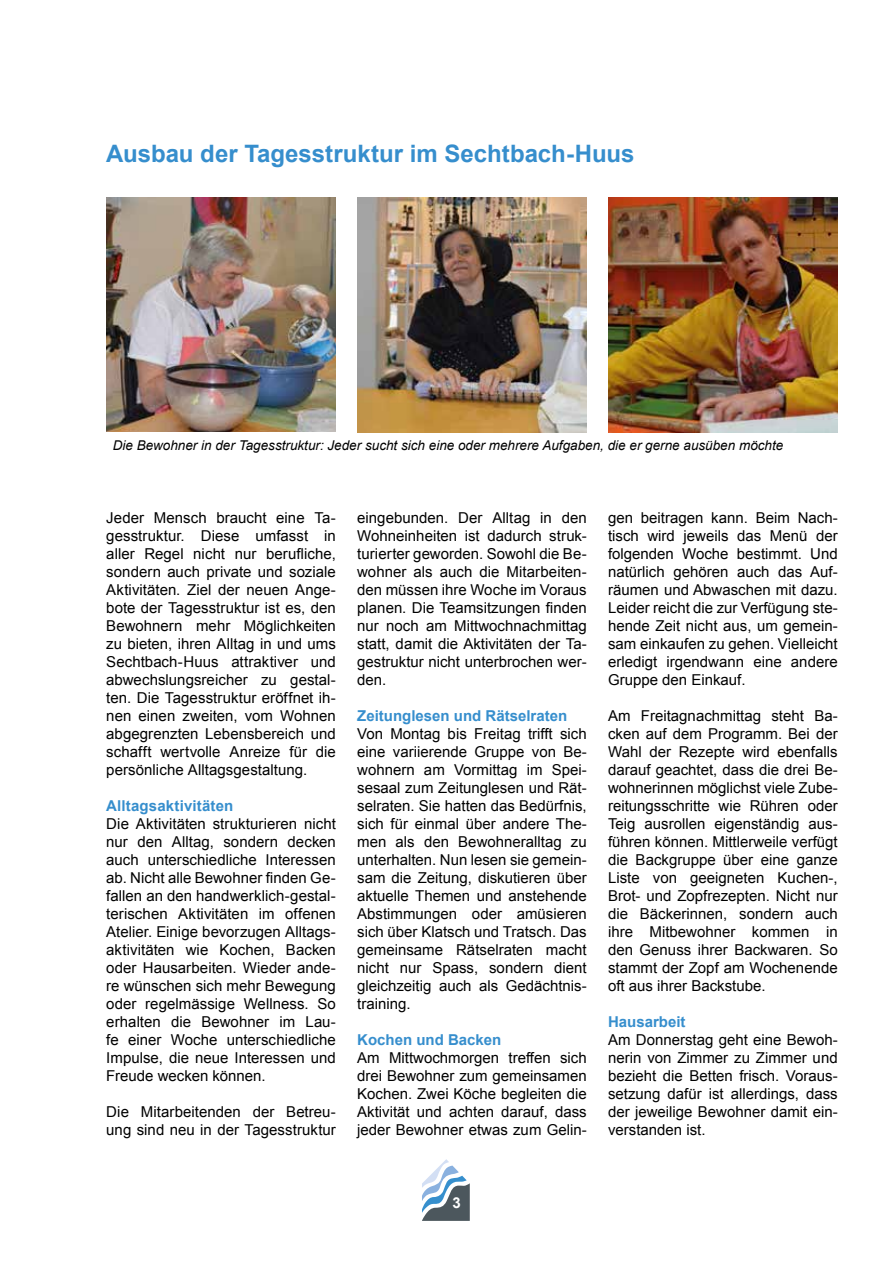
<style>
.page{position:relative;width:893px;height:1263px;background:#fff}
.page>*{position:absolute;margin:0;border:0;box-sizing:border-box;transform-origin:0 0}
.t1{font:700 24px "Arial";color:#368ecd}
.t2{font:15px/18px "Arial";color:#000;text-align:justify}
.t3{font:700 15px "Arial";color:#368ecd}
.t4{font:700 15px "Arial";color:#fff}
.t5{font:italic 13.5px "Arial";color:#000}
</style>
<div class="page">
<svg style="left:422px;top:1159px;width:48px;height:62px"></svg>
<img style="left:357px;top:197px;width:230px;height:235px">
<img style="left:608px;top:197px;width:230px;height:235px">
<img style="left:106px;top:197px;width:230px;height:234px">
<h1 class="t1" style="left:106px;top:138px;width:530px">Ausbau der Tagesstruktur im Sechtbach-Huus</h1>
<p class="t5" style="left:113px;top:437px;width:672px">Die Bewohner in der Tagesstruktur: Jeder sucht sich eine oder mehrere Aufgaben, die er gerne ausüben möchte</p>
<p class="t2" style="left:106px;top:508px;width:231px">Jeder Mensch braucht eine Ta&shy;gesstruktur. Diese umfasst in aller Regel nicht nur berufliche, sondern auch private und soziale Aktivitäten. Ziel der neuen Ange&shy;bote der Tagesstruktur ist es, den Bewohnern mehr Möglichkeiten zu bieten, ihren Alltag in und ums Sechtbach-Huus attraktiver und abwechslungsreicher zu gestal&shy;ten. Die Tagesstruktur eröffnet ih&shy;nen einen zweiten, vom Wohnen abgegrenzten Lebensbereich und schafft wertvolle Anreize für die persönliche Alltagsgestaltung.</p>
<p class="t3" style="left:106px;top:795px;width:129px">Alltagsaktivitäten</p>
<p class="t2" style="left:106px;top:814px;width:231px">Die Aktivitäten strukturieren nicht nur den Alltag, sondern decken auch unterschiedliche Interessen ab. Nicht alle Bewohner finden Ge&shy;fallen an den handwerklich-gestal&shy;terischen Aktivitäten im offenen Atelier. Einige bevorzugen Alltags&shy;aktivitäten wie Kochen, Backen oder Hausarbeiten. Wieder ande&shy;re wünschen sich mehr Bewegung oder regelmässige Wellness. So erhalten die Bewohner im Lau&shy;fe einer Woche unterschiedliche Impulse, die neue Interessen und Freude wecken können.</p>
<p class="t2" style="left:106px;top:1102px;width:231px">Die Mitarbeitenden der Betreu&shy;ung sind neu in der Tagesstruktur</p>
<p class="t2" style="left:357px;top:508px;width:231px">eingebunden. Der Alltag in den Wohneinheiten ist dadurch struk&shy;turierter geworden. Sowohl die Be&shy;wohner als auch die Mitarbeiten&shy;den müssen ihre Woche im Voraus planen. Die Teamsitzungen finden nur noch am Mittwochnachmittag statt, damit die Aktivitäten der Ta&shy;gestruktur nicht unterbrochen wer&shy;den.</p>
<p class="t3" style="left:357px;top:705px;width:212px">Zeitunglesen und Rätselraten</p>
<p class="t2" style="left:357px;top:724px;width:231px">Von Montag bis Freitag trifft sich eine variierende Gruppe von Be&shy;wohnern am Vormittag im Spei&shy;sesaal zum Zeitunglesen und Rät&shy;selraten. Sie hatten das Bedürfnis, sich für einmal über andere The&shy;men als den Bewohneralltag zu unterhalten. Nun lesen sie gemein&shy;sam die Zeitung, diskutieren über aktuelle Themen und anstehende Abstimmungen oder amüsieren sich über Klatsch und Tratsch. Das gemeinsame Rätselraten macht nicht nur Spass, sondern dient gleichzeitig auch als Gedächtnis&shy;training.</p>
<p class="t3" style="left:357px;top:1029px;width:146px">Kochen und Backen</p>
<p class="t2" style="left:357px;top:1048px;width:231px">Am Mittwochmorgen treffen sich drei Bewohner zum gemeinsamen Kochen. Zwei Köche begleiten die Aktivität und achten darauf, dass jeder Bewohner etwas zum Gelin-</p>
<p class="t2" style="left:608px;top:508px;width:231px">gen beitragen kann. Beim Nach&shy;tisch wird jeweils das Menü der folgenden Woche bestimmt. Und natürlich gehören auch das Auf&shy;räumen und Abwaschen mit dazu.<br>Leider reicht die zur Verfügung ste&shy;hende Zeit nicht aus, um gemein&shy;sam einkaufen zu gehen. Vielleicht erledigt irgendwann eine andere Gruppe den Einkauf.</p>
<p class="t2" style="left:608px;top:706px;width:231px">Am Freitagnachmittag steht Ba&shy;cken auf dem Programm. Bei der Wahl der Rezepte wird ebenfalls darauf geachtet, dass die drei Be&shy;wohnerinnen möglichst viele Zube&shy;reitungsschritte wie Rühren oder Teig ausrollen eigenständig aus&shy;führen können. Mittlerweile verfügt die Backgruppe über eine ganze Liste von geeigneten Kuchen-, Brot- und Zopfrezepten. Nicht nur die Bäckerinnen, sondern auch ihre Mitbewohner kommen in den Genuss ihrer Backwaren. So stammt der Zopf am Wochenende oft aus ihrer Backstube.</p>
<p class="t3" style="left:608px;top:1011px;width:79px">Hausarbeit</p>
<p class="t2" style="left:608px;top:1030px;width:231px">Am Donnerstag geht eine Bewoh&shy;nerin von Zimmer zu Zimmer und bezieht die Betten frisch. Voraus&shy;setzung dafür ist allerdings, dass der jeweilige Bewohner damit ein&shy;verstanden ist.</p>
<p class="t4" style="left:453px;top:1192px;width:10px">3</p>
</div>
